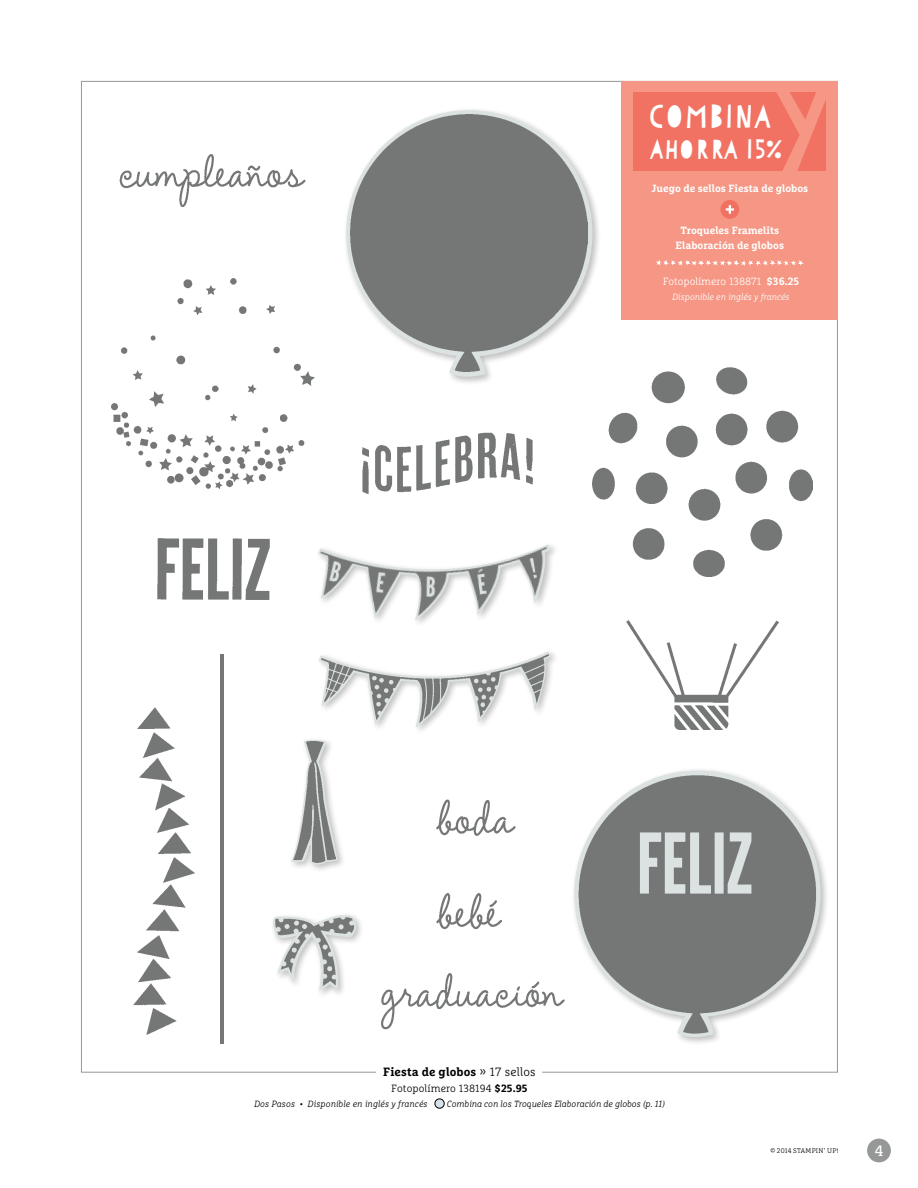
<style>
.page{position:relative;width:918px;height:1188px;background:#fff}
.page>*{position:absolute;margin:0;border:0;box-sizing:border-box;transform-origin:0 0}
.t1{font:32.7px "Paper Cute";letter-spacing:-.1em;color:#fff}
.t2{font:27px "Paper Cute";letter-spacing:-.1em;color:#fff}
.t3{font:15px "Marselis Slab Pro";color:#fff}
.t4{font:700 12px "Marselis Slab Pro";letter-spacing:.01em;color:#000}
.t5{font:700 10.5px/15px "Marselis Slab Pro";color:#fff;text-align:center}
.t6{font:300 10.5px "Marselis Slab Pro";letter-spacing:.01em;color:#000}
.t7{font:300 10.5px "Marselis Slab Pro";color:#fff}
.t8{font:italic 300 9px "Marselis Slab Pro";color:#000}
.t9{font:italic 300 9px "Marselis Slab Pro";color:#fff}
.t10{font:300 6.75px "Marselis Slab Pro";letter-spacing:.03em;color:#000}
.s1{font-weight:700}
.s2{font-weight:300}
</style>
<div class="page">
<div style="left:867px;top:1139px;width:24px;height:23px;background:#969797;border-radius:50%"></div>
<div style="left:435px;top:1099px;width:9px;height:9px;background:#d7e1e7;border-radius:50%"></div>
<div style="left:435px;top:1099px;width:10px;height:9px;border:1px solid #000;border-radius:50%"></div>
<div style="left:343px;top:107px;width:258px;height:278px;background:#000;opacity:.25"></div>
<svg style="left:346px;top:110px;width:247px;height:267px"></svg>
<img style="left:351px;top:115px;width:237px;height:257px">
<img style="left:133px;top:707px;width:61px;height:328px">
<div style="left:288px;top:736px;width:59px;height:138px;background:#000;opacity:.25"></div>
<svg style="left:290px;top:738px;width:48px;height:128px"></svg>
<img style="left:294px;top:742px;width:41px;height:121px">
<svg style="left:273px;top:915px;width:87px;height:76px"></svg>
<img style="left:276px;top:918px;width:77px;height:68px">
<img style="left:593px;top:368px;width:219px;height:209px">
<img style="left:111px;top:279px;width:203px;height:209px">
<img style="left:626px;top:621px;width:152px;height:109px">
<svg style="left:318px;top:651px;width:233px;height:77px"></svg>
<img style="left:321px;top:654px;width:227px;height:69px">
<img style="left:436px;top:799px;width:80px;height:37px">
<img style="left:157px;top:538px;width:113px;height:62px">
<img style="left:318px;top:544px;width:237px;height:79px">
<img style="left:119px;top:154px;width:187px;height:53px">
<img style="left:574px;top:770px;width:253px;height:273px">
<img style="left:362px;top:432px;width:171px;height:63px">
<img style="left:436px;top:893px;width:66px;height:37px">
<img style="left:381px;top:973px;width:184px;height:57px">
<div style="left:622px;top:81px;width:216px;height:239px;background:#f59784"></div>
<div style="left:720px;top:200px;width:19px;height:19px;background:#f17262;border-radius:50%"></div>
<svg style="left:726px;top:205px;width:8px;height:9px"></svg>
<svg style="left:656px;top:260px;width:148px;height:6px"></svg>
<div style="left:633px;top:92px;width:192px;height:79px;background:#f17262"></div>
<svg style="left:776px;top:92px;width:50px;height:79px"></svg>
<h1 class="t1" style="left:647px;top:96px;width:128px">COMBINA</h1>
<h2 class="t2" style="left:647px;top:133px;width:140px">AHORRA 15%</h2>
<p class="t5" style="left:651px;top:181px;width:159px">Juego de sellos Fiesta de globos</p>
<p class="t5" style="left:676px;top:223px;width:110px">Troqueles Framelits<br>Elaboración de globos</p>
<p class="t7" style="left:663px;top:275px;width:138px">Fotopolímero 138871 <span class="s1">$36.25</span></p>
<p class="t9" style="left:672px;top:291px;width:119px">Disponible en inglés y francés</p>
<h3 class="t4" style="left:383px;top:1064px;width:154px">Fiesta de globos <span class="s2">» 17 sellos</span></h3>
<p class="t6" style="left:391px;top:1082px;width:138px">Fotopolímero 138194 <span class="s1">$25.95</span></p>
<p class="t8" style="left:254px;top:1098px;width:175px">Dos Pasos • Disponible en inglés y francés</p>
<p class="t8" style="left:447px;top:1098px;width:219px">Combina con los Troqueles Elaboración de globos (p. 11)</p>
<p class="t10" style="left:770px;top:1147px;width:70px">© 2014 STAMPIN’ UP!</p>
<h3 class="t3" style="left:875px;top:1141px;width:10px">4</h3>
</div>
